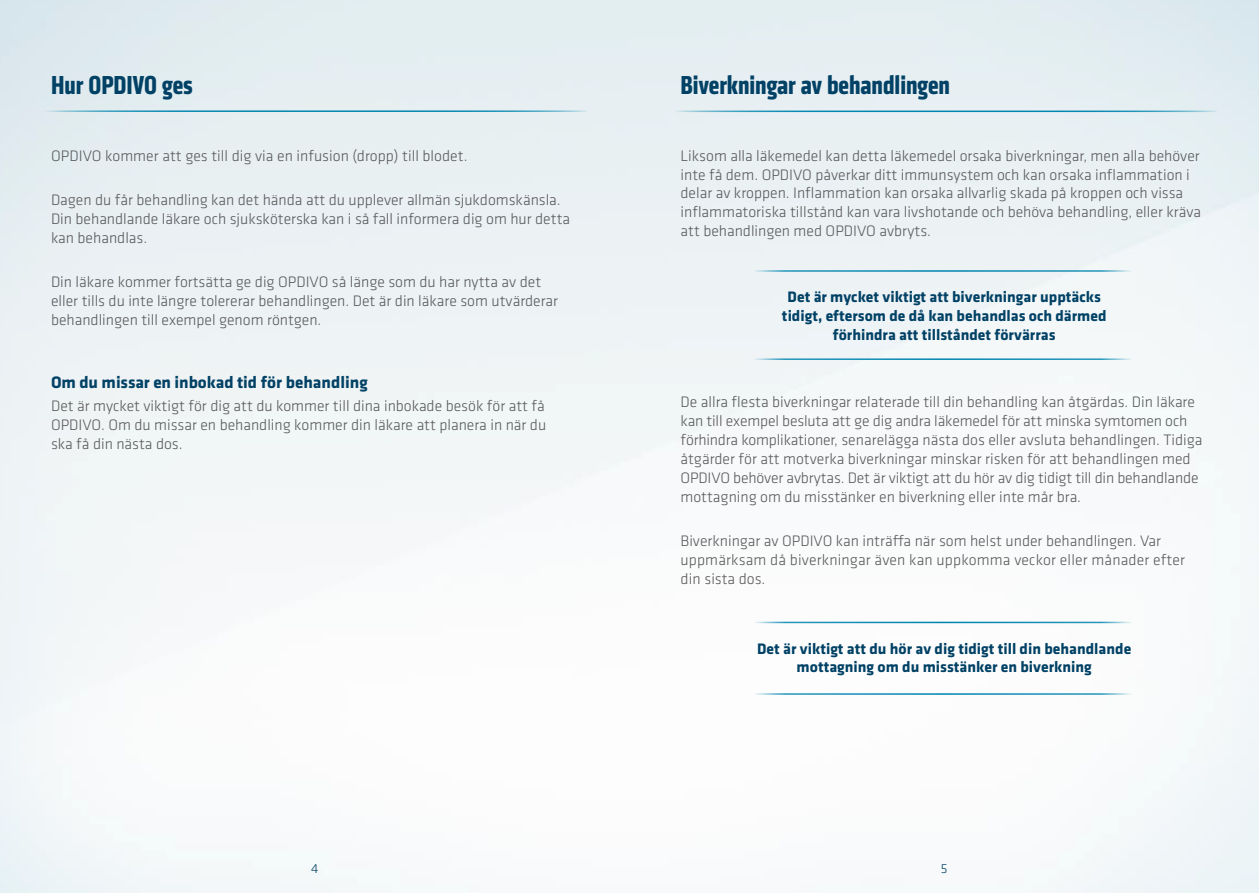
<style>
.page{position:relative;width:1259px;height:893px;background:#fff}
.page>*{position:absolute;margin:0;border:0;box-sizing:border-box;transform-origin:0 0}
.t1{font:700 condensed 27px "Klavika";color:#004165}
.t2{font:700 17.25px "Klavika";letter-spacing:-.005em;color:#004165}
.t3{font:300 15.75px/18.9px "Klavika";color:#58585a}
.t4{font:700 15.75px/18.8px "Klavika";color:#004165;text-align:center}
.t5{font:300 13.5px "Klavika";color:#004165}
</style>
<div class="page">
<hr style="left:43px;top:110px;width:544px;height:2px;background:#0085b0">
<hr style="left:672px;top:111px;width:544px;height:1px;background:#0085b0">
<hr style="left:748px;top:270px;width:392px;height:2px;background:#0085b0">
<hr style="left:748px;top:358px;width:392px;height:2px;background:#0085b0">
<hr style="left:748px;top:622px;width:392px;height:1px;background:#0085b0">
<hr style="left:748px;top:693px;width:392px;height:2px;background:#0085b0">
<h1 class="t1" style="left:51px;top:67px;width:143px">Hur OPDIVO ges</h1>
<h1 class="t1" style="left:680px;top:67px;width:271px">Biverkningar av behandlingen</h1>
<p class="t3" style="left:51px;top:146px;width:418px">OPDIVO kommer att ges till dig via en infusion (dropp) till blodet.</p>
<p class="t3" style="left:51px;top:190px;width:520px">Dagen du får behandling kan det hända att du upplever allmän sjukdomskänsla.<br>Din behandlande läkare och sjuksköterska kan i så fall informera dig om hur detta kan behandlas.</p>
<p class="t3" style="left:51px;top:272px;width:509px">Din läkare kommer fortsätta ge dig OPDIVO så länge som du har nytta av det eller tills du inte längre tolererar behandlingen. Det är din läkare som utvärderar behandlingen till exempel genom röntgen.</p>
<p class="t2" style="left:51px;top:370px;width:318px">Om du missar en inbokad tid för behandling</p>
<p class="t3" style="left:51px;top:397px;width:497px;text-align:justify">Det är mycket viktigt för dig att du kommer till dina inbokade besök för att få OPDIVO. Om du missar en behandling kommer din läkare att planera in när du ska få din nästa dos.</p>
<p class="t3" style="left:680px;top:146px;width:522px">Liksom alla läkemedel kan detta läkemedel orsaka biverkningar, men alla behöver inte få dem. OPDIVO påverkar ditt immunsystem och kan orsaka inflammation i delar av kroppen. Inflammation kan orsaka allvarlig skada på kroppen och vissa inflammatoriska tillstånd kan vara livshotande och behöva behandling, eller kräva att behandlingen med OPDIVO avbryts.</p>
<p class="t4" style="left:782px;top:287px;width:326px">Det är mycket viktigt att biverkningar upptäcks tidigt, eftersom de då kan behandlas och därmed förhindra att tillståndet förvärras</p>
<p class="t3" style="left:680px;top:392px;width:523px">De allra flesta biverkningar relaterade till din behandling kan åtgärdas. Din läkare kan till exempel besluta att ge dig andra läkemedel för att minska symtomen och förhindra komplikationer, senarelägga nästa dos eller avsluta behandlingen. Tidiga åtgärder för att motverka biverkningar minskar risken för att behandlingen med OPDIVO behöver avbrytas. Det är viktigt att du hör av dig tidigt till din behandlande mottagning om du misstänker en biverkning eller inte mår bra.</p>
<p class="t3" style="left:680px;top:531px;width:506px">Biverkningar av OPDIVO kan inträffa när som helst under behandlingen. Var uppmärksam då biverkningar även kan uppkomma veckor eller månader efter din sista dos.</p>
<p class="t4" style="left:757px;top:638px;width:376px">Det är viktigt att du hör av dig tidigt till din behandlande mottagning om du misstänker en biverkning</p>
<p class="t5" style="left:311px;top:860px;width:9px">4</p>
<p class="t5" style="left:941px;top:860px;width:8px">5</p>
</div>
